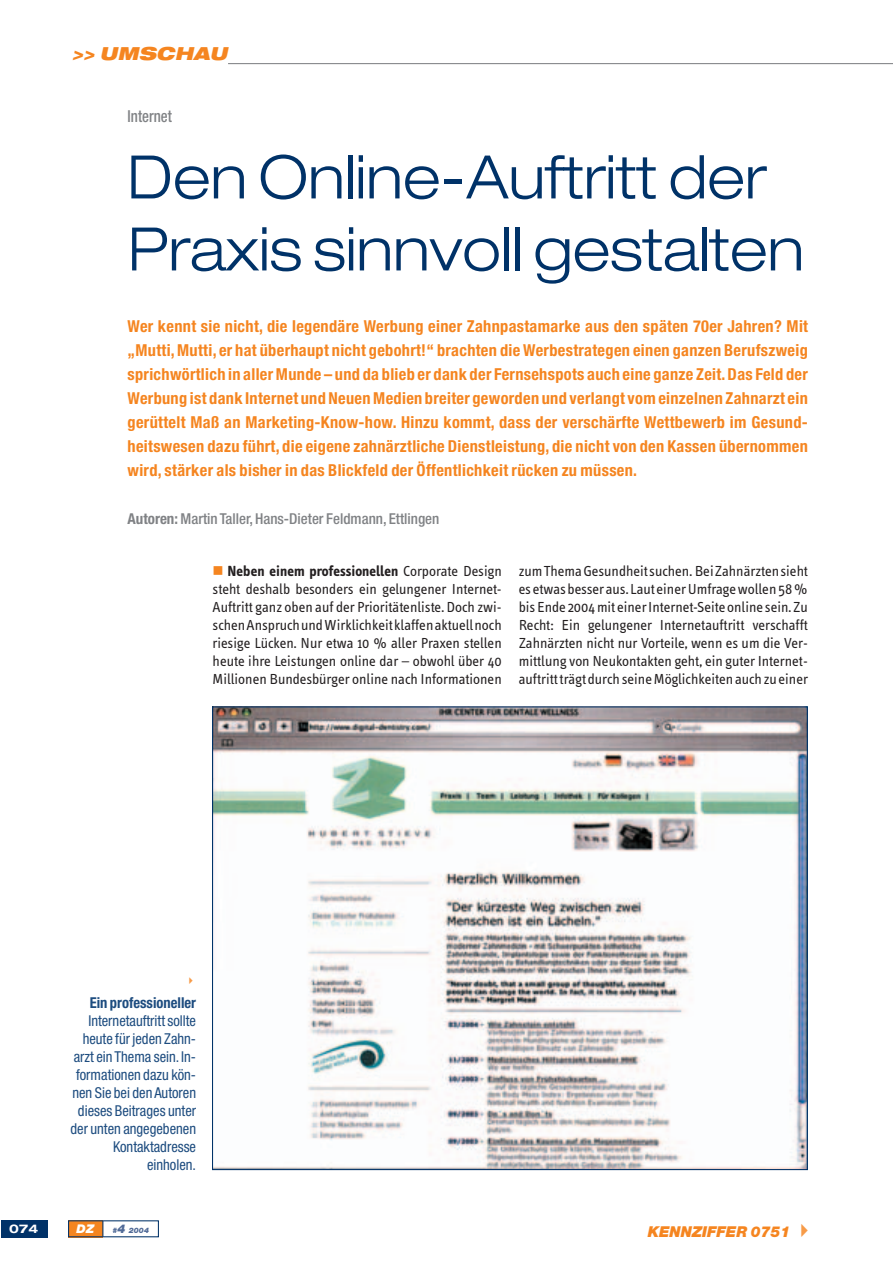
<style>
.page{position:relative;width:893px;height:1263px;background:#fff}
.page>*{position:absolute;margin:0;border:0;box-sizing:border-box;transform-origin:0 0}
.t1{font:300 expanded 60px/72px "Helvetica Neue";color:#003268}
.t2{font:italic 900 expanded 18px "Helvetica Neue";color:#f58520}
.t3{font:700 condensed 16.5px/24px "Helvetica Neue";letter-spacing:.02em;color:#f58520;text-align:justify}
.t4{font:500 condensed 16.5px "Helvetica Neue";color:#808285;scale:.9 1}
.t5{font:15px/18px "Info Text";color:#231f20;text-align:justify}
.t6{font:condensed 15px/18px "Helvetica Neue";color:#1d4c7f;text-align:right}
.t7{font:500 condensed 15px "Helvetica Neue";color:#808285}
.t8{font:700 condensed 15px "Helvetica Neue";color:#1d4c7f}
.t9{font:italic 900 15px "Helvetica Neue";color:#f58520}
.t10{font:700 expanded 12px "Helvetica Neue";color:#fff}
.t11{font:italic 900 12px "Helvetica Neue";color:#fff}
.t12{font:italic 900 7.5px "Helvetica Neue";color:#516b98}
.s1{font-weight:700}
.s2{font-size:12px}
</style>
<div class="page">
<hr style="left:228px;top:63px;width:665px;height:1px;background:#808285">
<div style="left:68px;top:1220px;width:35px;height:17px;background:#f58520"></div>
<div style="left:1px;top:1220px;width:47px;height:17px;background:#003268"></div>
<svg style="left:102px;top:1221px;width:1px;height:15px"></svg>
<img style="left:214px;top:708px;width:592px;height:460px">
<p class="t2" style="left:72px;top:46px;width:160px">&gt;&gt; UMSCHAU</p>
<p class="t4" style="left:128px;top:110px;width:51px">Internet</p>
<h1 class="t1" style="left:128px;top:147px;width:678px">Den Online-Auftritt der<br>Praxis sinnvoll gestalten</h1>
<p class="t3" style="left:128px;top:315px;width:682px">Wer kennt sie nicht, die legendäre Werbung einer Zahnpastamarke aus den späten 70er Jahren? Mit „Mutti, Mutti, er hat überhaupt nicht gebohrt!“ brachten die Werbestrategen einen ganzen Berufszweig sprichwörtlich in aller Munde – und da blieb er dank der Fernsehspots auch eine ganze Zeit.Das Feld der Werbung ist dank Internet und Neuen Medien breiter geworden und verlangt vom einzelnen Zahnarzt ein gerüttelt Maß an Marketing-Know-how. Hinzu kommt, dass der verschärfte Wettbewerb im Gesund&shy;heitswesen dazu führt, die eigene zahnärztliche Dienstleistung, die nicht von den Kassen übernommen wird, stärker als bisher in das Blickfeld der Öffentlichkeit rücken zu müssen.</p>
<p class="t7" style="left:128px;top:513px;width:313px"><span class="s1">Autoren:</span> Martin Taller, Hans-Dieter Feldmann, Ettlingen</p>
<p class="t5" style="left:213px;top:563px;width:291px;text-indent:15px"><span class="s1">Neben einem professionellen</span> Corporate Design steht deshalb besonders ein gelungener Internet-Auftritt ganz oben auf der Prioritätenliste. Doch zwi&shy;schen Anspruch und Wirklichkeit klaffen aktuell noch riesige Lücken. Nur etwa 10 % aller Praxen stellen heute ihre Leistungen online dar – obwohl über 40<br>Millionen Bundesbürger online nach Informationen</p>
<p class="t5" style="left:519px;top:563px;width:291px">zum Thema Gesundheit suchen. Bei Zahnärzten sieht es etwas besser aus. Laut einer Umfrage wollen 58 % bis Ende 2004 mit einer Internet-Seite online sein. Zu Recht: Ein gelungener Internetauftritt verschafft Zahnärzten nicht nur Vorteile, wenn es um die Ver&shy;mittlung von Neukontakten geht, ein guter Internet&shy;auftritt trägt durch seine Möglichkeiten auch zu einer</p>
<p class="t8" style="left:90px;top:997px;width:108px">Ein professioneller</p>
<p class="t6" style="left:71px;top:1013px;width:127px">Internetauftritt sollte heute für jeden Zahn&shy;arzt ein Thema sein. In&shy;formationen dazu kön&shy;nen Sie bei den Autoren dieses Beitrages unter der unten angegebenen<br>Kontaktadresse einholen.</p>
<p class="t10" style="left:9px;top:1224px;width:31px">074</p>
<p class="t11" style="left:77px;top:1224px;width:19px">DZ</p>
<p class="t12" style="left:112px;top:1227px;width:38px">#<span class="s2">4</span> 2004</p>
<p class="t9" style="left:648px;top:1226px;width:144px">KENNZIFFER 0751</p>
</div>
